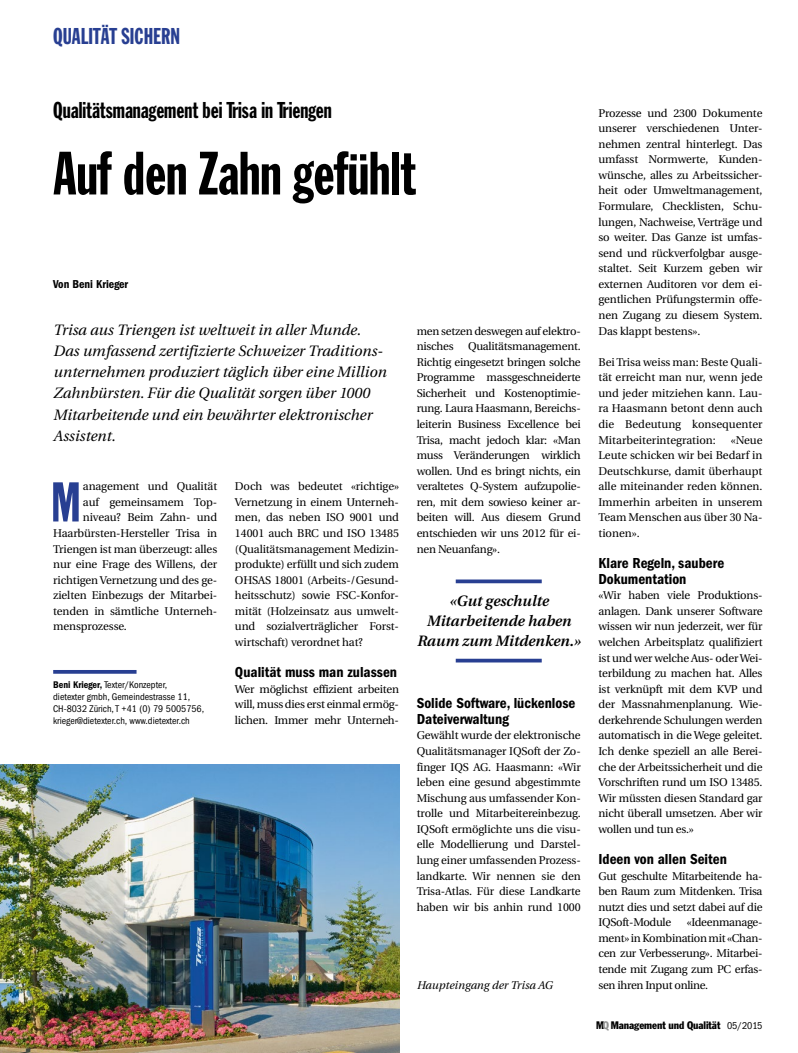
<style>
.page{position:relative;width:798px;height:1053px;background:#fff}
.page>*{position:absolute;margin:0;border:0;box-sizing:border-box;transform-origin:0 0}
.t1{font:60px "Franklin Gothic LT Extra Cond";color:#000}
.t2{font:55px "Franklin Gothic LT Extra Cond";color:#283f92}
.t3{font:22.5px "Franklin Gothic LT Extra Cond";color:#000}
.t4{font:22.5px "Franklin Gothic LT Extra Cond";color:#283f92}
.t5{font:italic 15px/21.2px "Utopia";color:#000}
.t6{font:600 condensed 15px/15.6px "Franklin Gothic LT";color:#000}
.t7{font:italic 600 15px/20px "Utopia";color:#000;text-align:center}
.t8{font:600 condensed 11.88px "Franklin Gothic LT";color:#000}
.t9{font:11.25px/15.5px "Utopia";letter-spacing:-.01em;color:#000;text-align:justify}
.t10{font:italic 11.25px "Utopia";color:#000}
.t11{font:condensed 10.75px "Franklin Gothic";letter-spacing:-.01em;color:#000}
.t12{font:condensed 10px/11.9px "Franklin Gothic LT";color:#000}
.s1{font-weight:600}
.s2{color:#919291}
.s3{font-family:"Franklin Gothic LT";font-size:10.25px}
</style>
<div class="page">
<svg style="left:455px;top:579px;width:86px;height:4px"></svg>
<svg style="left:455px;top:658px;width:86px;height:4px"></svg>
<hr style="left:53px;top:670px;width:83px;height:3px;background:#283f92">
<img style="left:0;top:764px;width:399px;height:288px">
<h3 class="t4" style="left:53px;top:24px;width:128px">QUALITÄT SICHERN</h3>
<h3 class="t3" style="left:53px;top:98px;width:280px">Qualitätsmanagement bei Trisa in Triengen</h3>
<h1 class="t1" style="left:53px;top:141px;width:364px">Auf den Zahn gefühlt</h1>
<p class="t8" style="left:53px;top:277px;width:77px">Von Beni Krieger</p>
<p class="t5" style="left:53px;top:319px;width:334px">Trisa aus Triengen ist weltweit in aller Munde.<br>Das umfassend zertifizierte Schweizer Traditions&shy;unternehmen produziert täglich über eine Million Zahnbürsten. Für die Qualität sorgen über 1000<br>Mitarbeitende und ein bewährter elektronischer Assistent.</p>
<h2 class="t2" style="left:51px;top:472px;width:31px">M</h2>
<p class="t9" style="left:83px;top:479px;width:136px">anagement und Qualität</p>
<p class="t9" style="left:83px;top:494px;width:136px">auf gemeinsamem Top-</p>
<p class="t9" style="left:83px;top:510px;width:136px">niveau? Beim Zahn- und</p>
<p class="t9" style="left:53px;top:525px;width:165px">Haarbürsten-Hersteller Trisa in</p>
<p class="t9" style="left:53px;top:541px;width:165px">Triengen ist man überzeugt: alles</p>
<p class="t9" style="left:53px;top:556px;width:165px">nur eine Frage des Willens, der</p>
<p class="t9" style="left:53px;top:572px;width:165px">richtigen Vernetzung und des ge-</p>
<p class="t9" style="left:53px;top:588px;width:165px">zielten Einbezugs der Mitarbei-</p>
<p class="t9" style="left:53px;top:603px;width:165px">tenden in sämtliche Unterneh-</p>
<p class="t9" style="left:53px;top:619px;width:75px">mensprozesse.</p>
<p class="t12" style="left:53px;top:679px;width:152px"><span class="s1">Beni Krieger,</span> Texter/Konzepter,<br>dietexter gmbh, Gemeindestrasse 11, CH-8032 Zürich, T +41 (0) 79 5005756, krieger@dietexter.ch, www.dietexter.ch</p>
<p class="t9" style="left:235px;top:479px;width:165px;text-align:left">Doch was bedeutet «richtige»<br>Vernetzung in einem Unterneh&shy;men, das neben ISO 9001 und<br>14001 auch BRC und ISO 13485 (Qualitätsmanagement Medizin&shy;produkte) erfüllt und sich zudem<br>OHSAS 18001 (Arbeits-/Gesund&shy;heitsschutz) sowie FSC-Konfor&shy;mität (Holzeinsatz aus umwelt&shy;und sozialverträglicher Forst&shy;wirtschaft) verordnet hat?</p>
<h3 class="t6" style="left:235px;top:664px;width:164px">Qualität muss man zulassen</h3>
<p class="t9" style="left:235px;top:681px;width:165px">Wer möglichst effizient arbeiten will, muss dies erst einmal ermög&shy;lichen. Immer mehr Unterneh-</p>
<p class="t9" style="left:416px;top:323px;width:165px">men setzen deswegen auf elektro&shy;nisches</p>
<p class="t9" style="left:416px;top:339px;width:165px;text-indent:51px">Qualitätsmanagement.<br>Richtig eingesetzt bringen solche Programme massgeschneiderte Sicherheit und Kostenoptimie&shy;rung. Laura Haasmann, Bereichs&shy;leiterin Business Excellence bei Trisa, macht jedoch klar: «Man muss Veränderungen wirklich wollen. Und es bringt nichts, ein veraltetes Q-System aufzupolie&shy;ren, mit dem sowieso keiner ar&shy;beiten will. Aus diesem Grund entschieden wir uns 2012 für ei&shy;nen Neuanfang».</p>
<h3 class="t7" style="left:416px;top:591px;width:165px">«Gut geschulte<br>Mitarbeitende haben<br>Raum zum Mitdenken.»</h3>
<h3 class="t6" style="left:416px;top:695px;width:160px">Solide Software, lückenlose<br>Dateiverwaltung</h3>
<p class="t9" style="left:416px;top:728px;width:165px">Gewählt wurde der elektronische Qualitätsmanager IQSoft der Zo&shy;finger IQS AG. Haasmann: «Wir leben eine gesund abgestimmte Mischung aus umfassender Kon&shy;trolle und Mitarbeitereinbezug.<br>IQSoft ermöglichte uns die visu&shy;elle Modellierung und Darstel&shy;lung einer umfassenden Prozess&shy;landkarte. Wir nennen sie den Trisa-Atlas. Für diese Landkarte haben wir bis anhin rund 1000</p>
<p class="t10" style="left:416px;top:978px;width:137px">Haupteingang der Trisa AG</p>
<p class="t9" style="left:598px;top:105px;width:165px">Prozesse und 2300 Dokumente unserer verschiedenen Unter&shy;nehmen zentral hinterlegt. Das umfasst Normwerte, Kunden&shy;wünsche, alles zu Arbeitssicher&shy;heit oder Umweltmanagement, Formulare, Checklisten, Schu&shy;lungen, Nachweise, Verträge und so weiter. Das Ganze ist umfas&shy;send und rückverfolgbar ausge&shy;staltet. Seit Kurzem geben wir externen Auditoren vor dem ei&shy;gentlichen Prüfungstermin offe&shy;nen Zugang zu diesem System.<br>Das klappt bestens».</p>
<p class="t9" style="left:598px;top:354px;width:165px">Bei Trisa weiss man: Beste Quali&shy;tät erreicht man nur, wenn jede und jeder mitziehen kann. Lau&shy;ra Haasmann betont denn auch die Bedeutung konsequenter Mitarbeiterintegration:</p>
<p class="t9" style="left:598px;top:432px;width:165px;text-indent:132px">«Neue Leute schicken wir bei Bedarf in Deutschkurse, damit überhaupt alle miteinander reden können.<br>Immerhin arbeiten in unserem Team Menschen aus über 30 Na&shy;tionen».</p>
<h3 class="t6" style="left:598px;top:555px;width:127px">Klare Regeln, saubere<br>Dokumentation</h3>
<p class="t9" style="left:598px;top:588px;width:165px">«Wir haben viele Produktions&shy;anlagen. Dank unserer Software wissen wir nun jederzeit, wer für welchen Arbeitsplatz qualifiziert ist und wer welche Aus- oder Wei&shy;terbildung zu machen hat. Alles ist verknüpft mit dem KVP und der Massnahmenplanung. Wie&shy;derkehrende Schulungen werden automatisch in die Wege geleitet.<br>Ich denke speziell an alle Berei&shy;che der Arbeitssicherheit und die Vorschriften rund um ISO 13485.<br>Wir müssten diesen Standard gar nicht überall umsetzen. Aber wir wollen und tun es.»</p>
<h3 class="t6" style="left:598px;top:851px;width:130px">Ideen von allen Seiten</h3>
<p class="t9" style="left:598px;top:868px;width:165px">Gut geschulte Mitarbeitende ha&shy;ben Raum zum Mitdenken. Trisa nutzt dies und setzt dabei auf die IQSoft-Module</p>
<p class="t9" style="left:598px;top:914px;width:165px;text-indent:88px">«Ideenmanage&shy;ment» in Kombination mit «Chan&shy;cen zur Verbesserung». Mitarbei&shy;tende mit Zugang zum PC erfas&shy;sen ihren Input online.</p>
<p class="t11" style="left:596px;top:1018px;width:168px">M<span class="s2">Q</span> Management und Qualität <span class="s3">05/2015</span></p>
</div>
